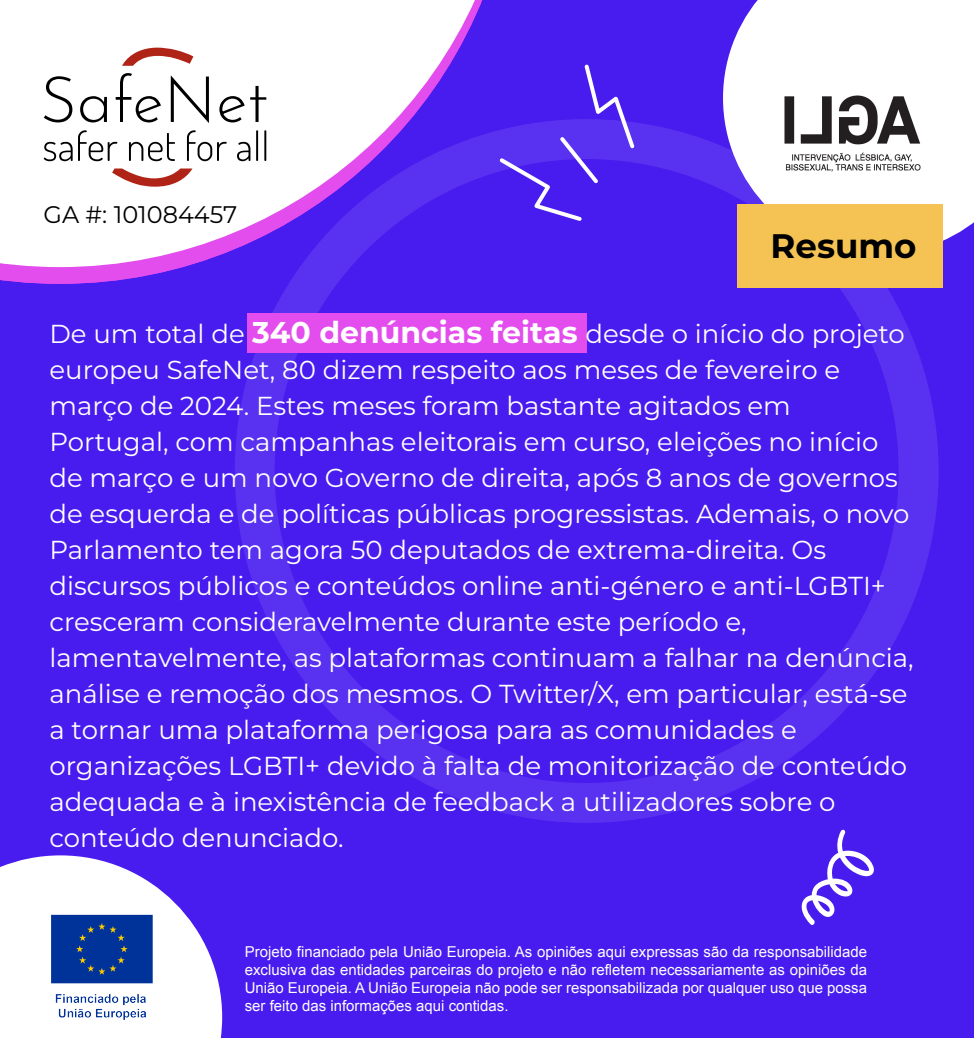
<style>
.page{position:relative;width:974px;height:1038px;background:#481bef}
.page>*{position:absolute;margin:0;border:0;box-sizing:border-box;transform-origin:0 0}
.t1{font:700 34px "Montserrat";color:#000}
.t2{font:26px/36px "Montserrat";color:#fff}
.t3{font:24px "Montserrat";color:#000}
.t4{font:15px/18px "Arial";color:#fff;text-align:justify}
.s1{font-weight:700;font-size:30px}
</style>
<div class="page">
<div style="left:235px;top:119px;width:704px;height:704px;border:40px solid #fff;border-radius:50%"></div>
<svg style="left:723px;top:0;width:251px;height:241px;background:#e8e2fc"></svg>
<svg style="left:0;top:855px;width:222px;height:183px;fill:#fff"></svg>
<div style="left:737px;top:204px;width:206px;height:83px;background:#f5c354"></div>
<svg style="left:0;top:267px;width:350px;height:17px"></svg>
<svg style="left:0;top:0;width:496px;height:267px;fill:#fff"></svg>
<svg style="left:44px;top:48px;width:222px;height:139px;background:#e4dede"></svg>
<img style="left:39px;top:903px;width:126px;height:127px">
<div style="left:247px;top:314px;width:340px;height:39px;background:#e34ced"></div>
<svg style="left:801px;top:829px;width:73px;height:96px"></svg>
<svg style="left:496px;top:64px;width:141px;height:157px"></svg>
<img style="left:757px;top:50px;width:209px;height:133px">
<p class="t3" style="left:44px;top:198px;width:195px">GA #: 101084457</p>
<h1 class="t1" style="left:771px;top:224px;width:147px">Resumo</h1>
<p class="t2" style="left:50px;top:315px;width:866px">De um total de <span class="s1">340 denúncias feitas</span> desde o início do projeto europeu SafeNet, 80 dizem respeito aos meses de fevereiro e março de 2024. Estes meses foram bastante agitados em Portugal, com campanhas eleitorais em curso, eleições no início de março e um novo Governo de direita, após 8 anos de governos de esquerda e de políticas públicas progressistas. Ademais, o novo Parlamento tem agora 50 deputados de extrema-direita. Os discursos públicos e conteúdos online anti-género e anti-LGBTI+ cresceram consideravelmente durante este período e, lamentavelmente, as plataformas continuam a falhar na denúncia, análise e remoção dos mesmos. O Twitter/X, em particular, está-se a tornar uma plataforma perigosa para as comunidades e organizações LGBTI+ devido à falta de monitorização de conteúdo adequada e à inexistência de feedback a utilizadores sobre o conteúdo denunciado.</p>
<p class="t4" style="left:245px;top:943px;width:624px">Projeto financiado pela União Europeia. As opiniões aqui expressas são da responsabilidade exclusiva das entidades parceiras do projeto e não refletem necessariamente as opiniões da União Europeia. A União Europeia não pode ser responsabilizada por qualquer uso que possa ser feito das informações aqui contidas.</p>
</div>
